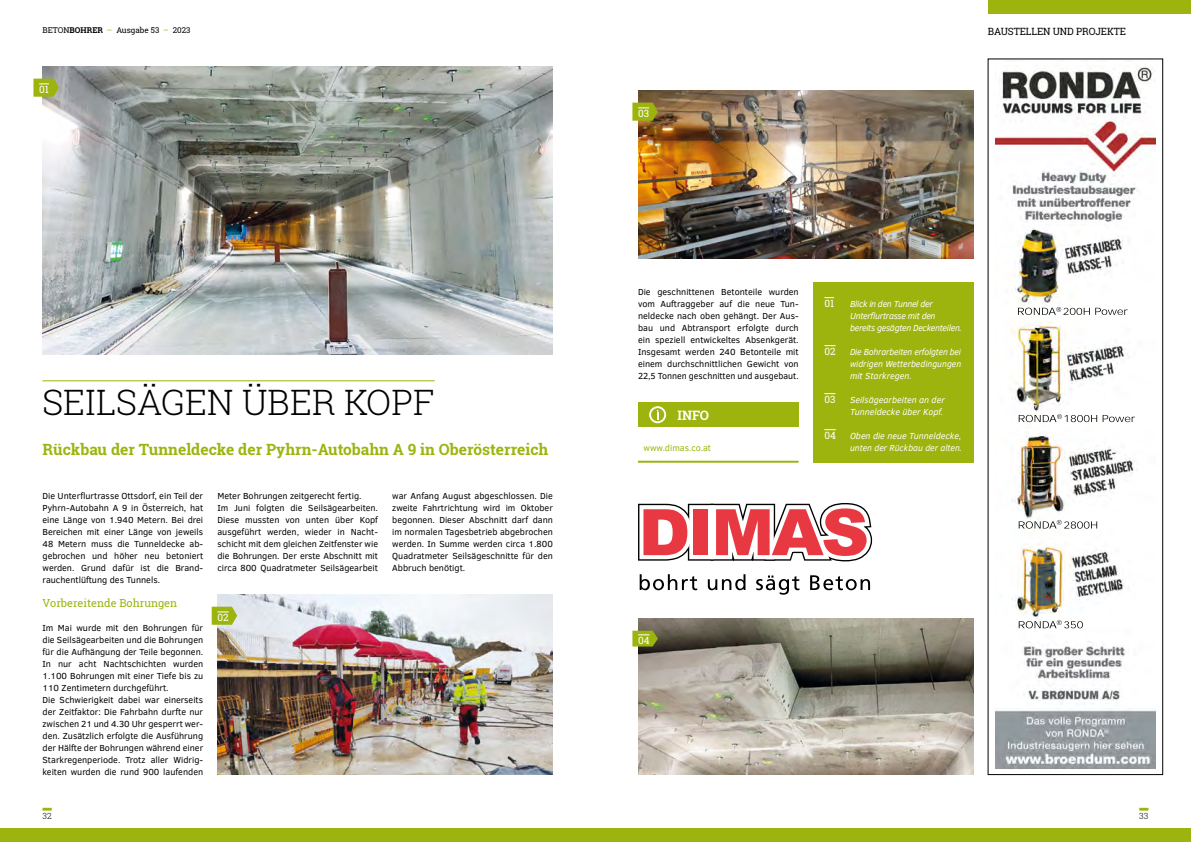
<style>
.page{position:relative;width:1191px;height:842px;background:#fff}
.page>*{position:absolute;margin:0;border:0;box-sizing:border-box;transform-origin:0 0}
.t1{font:300 35px "Roboto Slab";color:#000}
.t2{font:700 15.5px "Roboto Slab";color:#9cb40d}
.t3{font:700 13px "Roboto Slab";color:#fff}
.t4{font:11px "Roboto Slab";color:#9cb40d}
.t5{font:10px "Roboto Slab";letter-spacing:-.01em;color:#000}
.t6{font:10px "Roboto Slab";color:#fff}
.t7{font:9px/12px "Clear Sans";color:#000;text-align:justify}
.t8{font:italic 9px/12px "Clear Sans";color:#fff}
.t9{font:italic 9px/12px "Clear Sans";letter-spacing:-.03em;color:#fff}
.t10{font:9px "Clear Sans";color:#9cb40d}
.t11{font:300 8.5px "Roboto Slab";color:#000}
.t12{font:8px "Roboto Slab";color:#000}
.s1{font-weight:700}
.s2{color:#9cb40d}
</style>
<div class="page">
<div style="left:0;top:828px;width:1191px;height:14px;background:#9cb40d"></div>
<svg style="left:43px;top:808px;width:9px;height:3px"></svg>
<svg style="left:1139px;top:808px;width:9px;height:3px"></svg>
<div style="left:987px;top:0;width:204px;height:14px;background:#9cb40d"></div>
<img style="left:42px;top:67px;width:511px;height:288px">
<hr style="left:42px;top:380px;width:393px;height:1px;background:#9cb40d">
<svg style="left:33px;top:79px;width:26px;height:18px"></svg>
<img style="left:217px;top:595px;width:336px;height:180px">
<svg style="left:212px;top:607px;width:25px;height:18px"></svg>
<div style="left:813px;top:283px;width:160px;height:180px;background:#9cb40d"></div>
<img style="left:638px;top:91px;width:335px;height:168px">
<svg style="left:632px;top:103px;width:26px;height:18px"></svg>
<svg style="left:824px;top:429px;width:12px;height:1px"></svg>
<div style="left:638px;top:403px;width:160px;height:24px;background:#9cb40d"></div>
<hr style="left:638px;top:461px;width:160px;height:2px;background:#9cb40d">
<svg style="left:649px;top:406px;width:17px;height:17px"></svg>
<img style="left:638px;top:619px;width:335px;height:156px">
<svg style="left:632px;top:631px;width:26px;height:15px"></svg>
<svg style="left:638px;top:503px;width:234px;height:92px"></svg>
<img style="left:995px;top:67px;width:160px;height:701px">
<p class="t12" style="left:43px;top:25px;width:149px">BETON<span class="s1">BOHRER</span> <span class="s2">–</span> Ausgabe 53 <span class="s2">–</span> 2023</p>
<p class="t5" style="left:987px;top:25px;width:140px">BAUSTELLEN UND PROJEKTE</p>
<p class="t6" style="left:39px;top:82px;width:11px">01</p>
<h1 class="t1" style="left:42px;top:379px;width:394px">SEILSÄGEN ÜBER KOPF</h1>
<h2 class="t2" style="left:42px;top:439px;width:507px">Rückbau der Tunneldecke der Pyhrn-Autobahn A 9 in Oberösterreich</h2>
<p class="t7" style="left:43px;top:489px;width:162px">Die Unterflurtrasse Ottsdorf, ein Teil der Pyhrn-Autobahn A 9 in Österreich, hat eine Länge von 1.940 Metern. Bei drei Bereichen mit einer Länge von jeweils 48 Metern muss die Tunneldecke ab&shy;gebrochen und höher neu betoniert werden. Grund dafür ist die Brand&shy;rauchentlüftung des Tunnels.</p>
<p class="t4" style="left:43px;top:595px;width:136px">Vorbereitende Bohrungen</p>
<p class="t7" style="left:43px;top:621px;width:162px;text-align:left">Im Mai wurde mit den Bohrungen für die Seilsägearbeiten und die Bohrungen für die Aufhängung der Teile begonnen.<br>In nur acht Nachtschichten wurden 1.100 Bohrungen mit einer Tiefe bis zu 110 Zentimetern durchgeführt.<br>Die Schwierigkeit dabei war einerseits der Zeitfaktor: Die Fahrbahn durfte nur zwischen 21 und 4.30 Uhr gesperrt wer&shy;den. Zusätzlich erfolgte die Ausführung der Hälfte der Bohrungen während einer Starkregenperiode. Trotz aller Widrig&shy;keiten wurden die rund 900 laufenden</p>
<p class="t7" style="left:217px;top:489px;width:162px;text-align:left">Meter Bohrungen zeitgerecht fertig.<br>Im Juni folgten die Seilsägearbeiten.<br>Diese mussten von unten über Kopf ausgeführt werden, wieder in Nacht&shy;schicht mit dem gleichen Zeitfenster wie die Bohrungen. Der erste Abschnitt mit circa 800 Quadratmeter Seilsägearbeit</p>
<p class="t7" style="left:392px;top:489px;width:162px">war Anfang August abgeschlossen. Die zweite Fahrtrichtung wird im Oktober begonnen. Dieser Abschnitt darf dann im normalen Tagesbetrieb abgebrochen werden. In Summe werden circa 1.800<br>Quadratmeter Seilsägeschnitte für den Abbruch benötigt.</p>
<p class="t6" style="left:217px;top:610px;width:13px">02</p>
<p class="t6" style="left:638px;top:106px;width:13px">03</p>
<p class="t7" style="left:638px;top:285px;width:162px">Die geschnittenen Betonteile wurden vom Auftraggeber auf die neue Tun&shy;neldecke nach oben gehängt. Der Aus&shy;bau und Abtransport erfolgte durch ein speziell entwickeltes Absenkgerät.<br>Insgesamt werden 240 Betonteile mit einem durchschnittlichen Gewicht von 22,5 Tonnen geschnitten und ausgebaut.</p>
<p class="t6" style="left:824px;top:296px;width:11px">01</p>
<p class="t6" style="left:824px;top:344px;width:13px">02</p>
<h3 class="t3" style="left:677px;top:406px;width:33px">INFO</h3>
<p class="t10" style="left:643px;top:442px;width:69px">www.dimas.co.at</p>
<p class="t6" style="left:824px;top:392px;width:13px">03</p>
<p class="t6" style="left:824px;top:428px;width:13px">04</p>
<p class="t9" style="left:850px;top:297px;width:113px">Blick in den Tunnel der<br>Unterflurtrasse mit den bereits gesägten Deckenteilen.</p>
<p class="t8" style="left:850px;top:345px;width:113px;text-align:justify">Die Bohrarbeiten erfolgten bei widrigen Wetterbedingungen mit Starkregen.</p>
<p class="t8" style="left:850px;top:393px;width:96px">Seilsägearbeiten an der<br>Tunneldecke über Kopf.</p>
<p class="t8" style="left:850px;top:429px;width:114px">Oben die neue Tunneldecke, unten der Rückbau der alten.</p>
<p class="t6" style="left:638px;top:633px;width:13px">04</p>
<p class="t11" style="left:43px;top:810px;width:11px">32</p>
<p class="t11" style="left:1139px;top:810px;width:11px">33</p>
</div>
